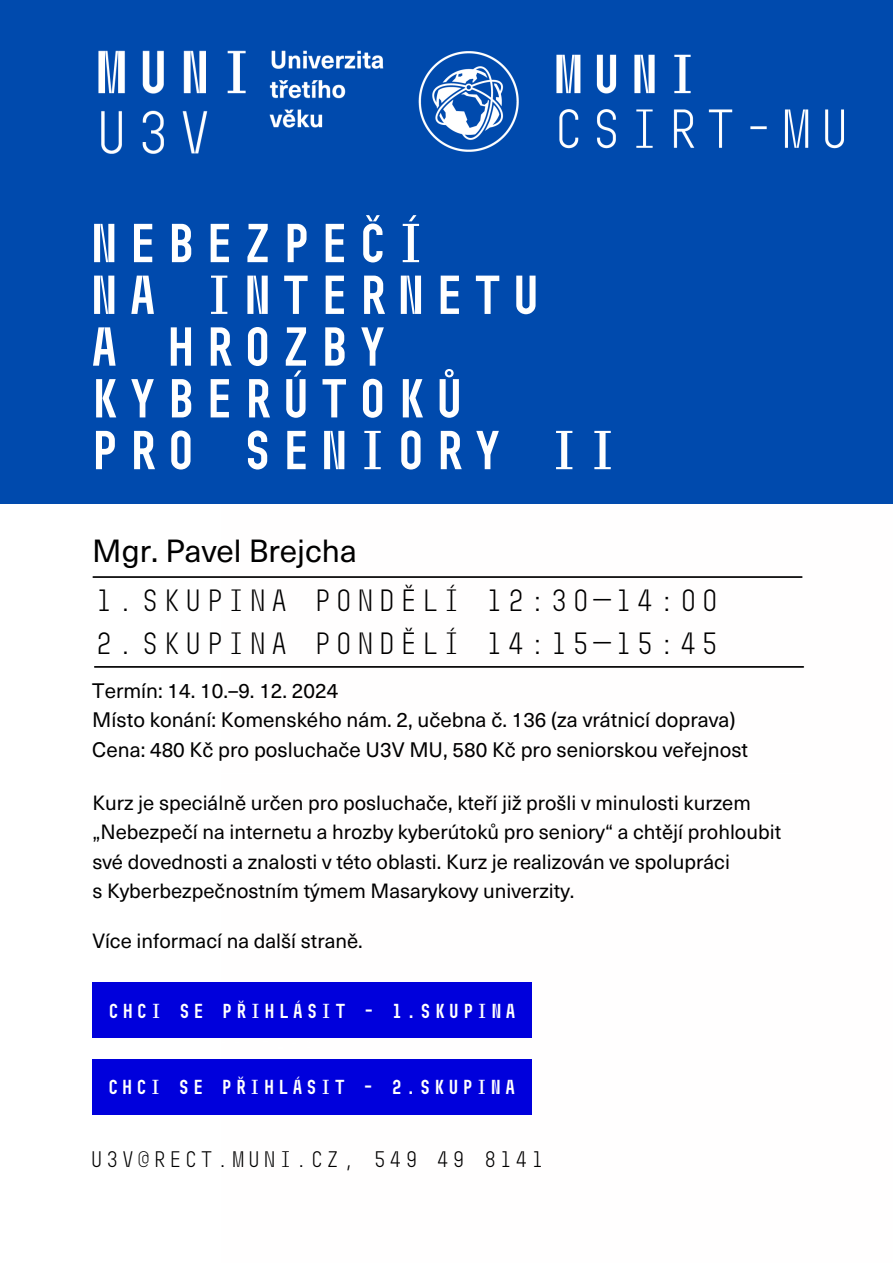
<style>
.page{position:relative;width:893px;height:1263px;background:#fff}
.page>*{position:absolute;margin:0;border:0;box-sizing:border-box;transform-origin:0 0}
.t1{font:700 54.75px/51.8px "Muni";color:#fff}
.t2{font:31.5px "Neue Haas Unica Pro";color:#000}
.t3{font:30.75px "Muni";color:#000}
.t4{font:22.5px "Muni";color:#000}
.t5{font:20.62px/29.8px "Neue Haas Unica Pro";color:#000}
.t6{font:20.25px/29.2px "Neue Haas Unica Pro";color:#000}
.t7{font:700 20.25px "Muni";color:#fff}
</style>
<div class="page">
<hr style="left:93px;top:576px;width:709px;height:2px;background:#000">
<hr style="left:95px;top:666px;width:708px;height:2px;background:#000">
<div style="left:0;top:0;width:893px;height:504px;background:#004aad"></div>
<img style="left:418px;top:51px;width:426px;height:101px">
<img style="left:98px;top:50px;width:286px;height:104px">
<div style="left:92px;top:982px;width:440px;height:55px;background:#0000dc"></div>
<div style="left:92px;top:1059px;width:440px;height:55px;background:#0000dc"></div>
<h1 class="t1" style="left:85px;top:217px;width:538px">NEBEZPEČÍ<br>NA INTERNETU<br>A HROZBY<br>KYBERÚTOKŮ<br>PRO SENIORY II</h1>
<p class="t2" style="left:92px;top:525px;width:266px">Mgr. Pavel Brejcha</p>
<p class="t3" style="left:93px;top:582px;width:629px">1.SKUPINA PONDĚLÍ 12:30—14:00</p>
<h3 class="t3" style="left:93px;top:625px;width:629px">2.SKUPINA PONDĚLÍ 14:15—15:45</h3>
<h3 class="t5" style="left:92px;top:674px;width:657px">Termín: 14. 10.–9. 12. 2024<br>Místo konání: Komenského nám. 2, učebna č. 136 (za vrátnicí doprava)<br>Cena: 480 Kč pro posluchače U3V MU, 580 Kč pro seniorskou veřejnost</h3>
<h3 class="t6" style="left:92px;top:787px;width:690px">Kurz je speciálně určen pro posluchače, kteří již prošli v minulosti kurzem „Nebezpečí na internetu a hrozby kyberútoků pro seniory“ a chtějí prohloubit své dovednosti a znalosti v této oblasti. Kurz je realizován ve spolupráci</h3>
<p class="t6" style="left:92px;top:875px;width:483px">s Kyberbezpečnostním týmem Masarykovy univerzity.</p>
<h2 class="t6" style="left:92px;top:925px;width:272px">Více informací na další straně.</h2>
<h3 class="t7" style="left:107px;top:999px;width:413px">CHCI SE PŘIHLÁSIT - 1.SKUPINA</h3>
<h3 class="t7" style="left:106px;top:1074px;width:413px">CHCI SE PŘIHLÁSIT - 2.SKUPINA</h3>
<p class="t4" style="left:89px;top:1146px;width:458px">U3V@RECT.MUNI.CZ, 549 49 8141</p>
</div>
